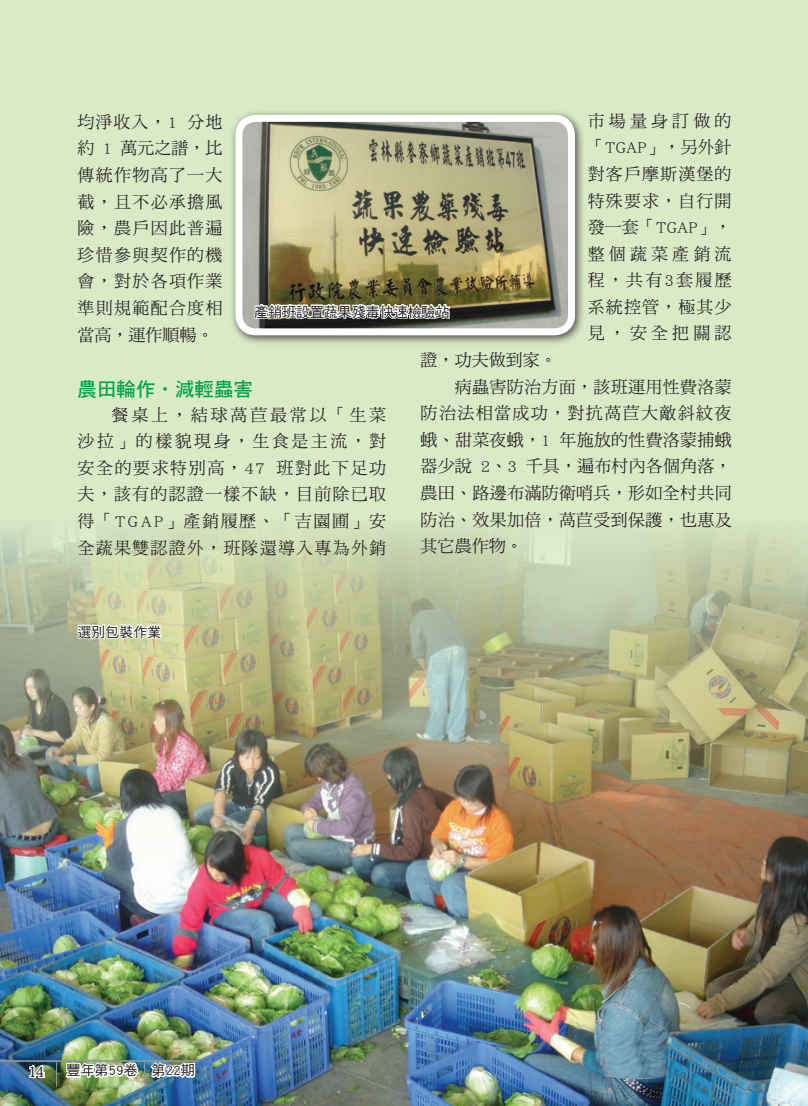
<style>
.page{position:relative;width:808px;height:1106px;background:#d9eac7}
.page>*{position:absolute;margin:0;border:0;box-sizing:border-box;transform-origin:0 0}
.正常{font:19.5px "DF Hei Std W7";color:#00a54f}
.內文{font:16.95px/26.5px "DF Ming Std W5";letter-spacing:.07em;color:#231f20;text-align:justify}
.t1{font:15px "Calisto";color:#231f20}
.內文-2{font:13.95px "DF Hei Std W5";color:#231f20}
.正常-2{font:13.95px "DF Hei Std W5";color:#231f20}
</style>
<div class="page">
<img style="left:0;top:527px;width:808px;height:579px">
<div style="left:229px;top:109px;width:356px;height:237px;background:#231f20;opacity:.75"></div>
<img style="left:239px;top:118px;width:332px;height:214px">
<div style="left:235px;top:115px;width:340px;height:220px;border:7px solid #fff;border-radius:17px"></div>
<svg style="left:253px;top:276px;width:198px;height:70px;background:#92917c"></svg>
<svg style="left:76px;top:603px;width:87px;height:41px;background:#dbdcba"></svg>
<svg style="left:28px;top:1061px;width:18px;height:18px"></svg>
<hr style="left:0;top:1060px;width:197px;height:1px;background:#939598">
<svg style="left:56px;top:1061px;width:1px;height:25px"></svg>
<img style="left:65px;top:1044px;width:131px;height:42px">
<p class="內文" style="left:588px;top:107px;width:145px">市場量身訂做的「TGAP」，另外針對客戶摩斯漢堡的特殊要求，自行開發一套「TGAP」，整個蔬菜產銷流程，共有3套履歷系統控管，極其少見，安全把關認</p>
<p class="內文" style="left:78px;top:108px;width:147px">均淨收入，1 分地約 1 萬元之譜，比傳統作物高了一大截，且不必承擔風險，農戶因此普遍珍惜參與契作的機會，對於各項作業準則規範配合度相當高，運作順暢。</p>
<p class="正常" style="left:78px;top:378px;width:177px">農田輪作‧減輕蟲害</p>
<p class="內文" style="left:78px;top:401px;width:310px;text-indent:34px">餐桌上，結球萵苣最常以「生菜沙拉」的樣貌現身，生食是主流，對安全的要求特別高，47 班對此下足功夫，該有的認證一樣不缺，目前除已取得「TGAP」產銷履歷、「吉園圃」安全蔬果雙認證外，班隊還導入專為外銷</p>
<p class="內文-2" style="left:254px;top:304px;width:197px">產銷班設置蔬果殘毒快速檢驗站</p>
<p class="內文" style="left:421px;top:346px;width:138px">證，功夫做到家。</p>
<p class="內文" style="left:421px;top:373px;width:313px;text-indent:34px">病蟲害防治方面，該班運用性費洛蒙防治法相當成功，對抗萵苣大敵斜紋夜蛾、甜菜夜蛾，1 年施放的性費洛蒙捕蛾器少說 2、3 千具，遍布村內各個角落，農田、路邊布滿防衛哨兵，形如全村共同防治、效果加倍，萵苣受到保護，也惠及其它農作物。</p>
<p class="內文-2" style="left:78px;top:624px;width:85px">選別包裝作業</p>
<p class="t1" style="left:29px;top:1063px;width:17px">14</p>
<p class="正常-2" style="left:66px;top:1062px;width:130px">豐年第59卷　第22期</p>
<p class="正常-2" style="left:173px;top:1062px;width:9px">3</p>
<p class="正常-2" style="left:166px;top:1062px;width:17px">15</p>
</div>
